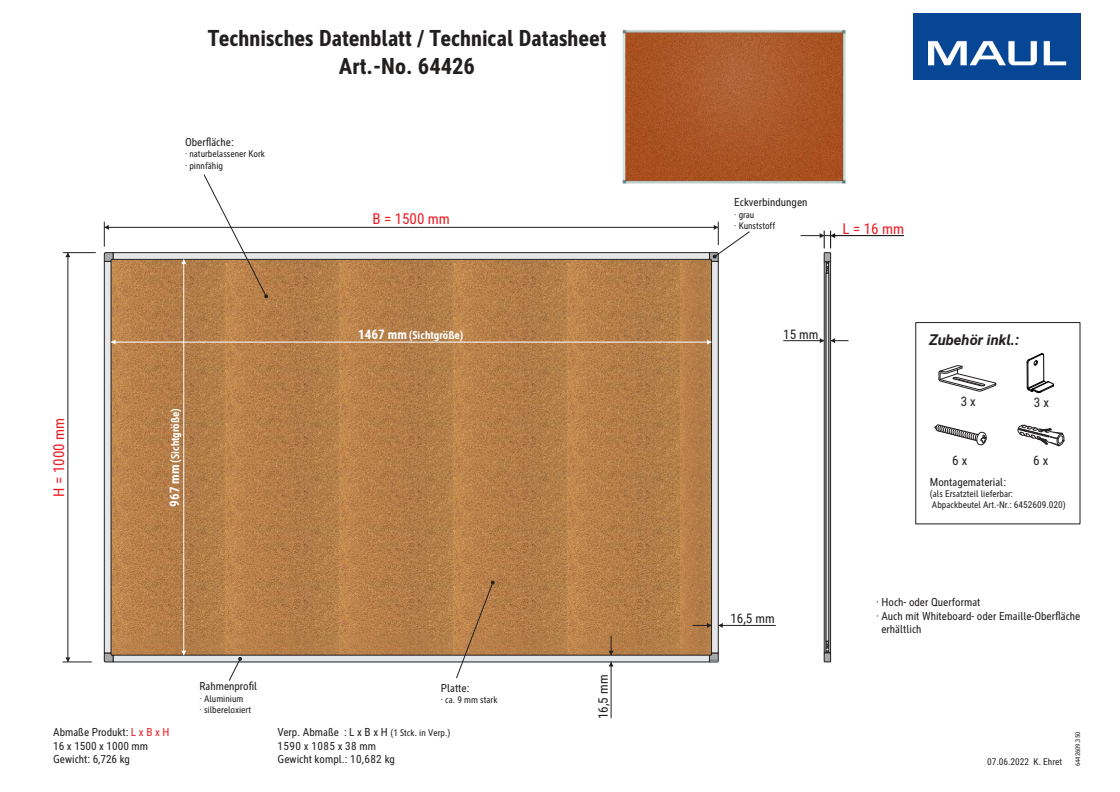
<style>
.page{position:relative;width:1120px;height:792px;background:#fff}
.page>*{position:absolute;margin:0;border:0;box-sizing:border-box;transform-origin:0 0}
.t1{font:700 condensed 22.6px/27.1px "MAUL";color:#221f1f;text-align:center}
.t2{font:condensed 15.1px "MAUL";color:#ed1c24}
.t3{font:italic 700 15.1px "MAUL";color:#221f1f}
.t4{font:condensed 13.2px "MAUL";color:#221f1f}
.t5{font:condensed 11.3px/13.5px "MAUL";color:#221f1f}
.t6{font:700 condensed 11.3px "MAUL";color:#fff}
.t7{font:condensed 9.4px/11.3px "MAUL";color:#221f1f}
.t8{font:condensed 6.6px "MAUL";color:#221f1f}
.s1{font-size:13.2px}
.s2{color:#ed1c24}
.s3{font-size:9.4px}
</style>
<div class="page">
<hr style="left:831px;top:235px;width:73px;height:1px;background:#000">
<svg style="left:938px;top:365px;width:58px;height:27px"></svg>
<svg style="left:1027px;top:353px;width:27px;height:40px"></svg>
<svg style="left:934px;top:425px;width:52px;height:20px"></svg>
<svg style="left:1018px;top:425px;width:47px;height:22px"></svg>
<div style="left:915px;top:322px;width:165px;height:202px;border:1px solid #221f1f"></div>
<img style="left:913px;top:13px;width:167px;height:66px">
<hr style="left:104px;top:227px;width:614px;height:1px;background:#221f1f">
<svg style="left:104px;top:222px;width:5px;height:24px"></svg>
<hr style="left:63px;top:252px;width:32px;height:1px;background:#221f1f">
<hr style="left:68px;top:253px;width:1px;height:409px;background:#221f1f">
<svg style="left:63px;top:657px;width:28px;height:6px"></svg>
<svg style="left:65px;top:253px;width:5px;height:4px"></svg>
<img style="left:621px;top:30px;width:225px;height:153px">
<img style="left:111px;top:260px;width:114px;height:54px">
<img style="left:111px;top:314px;width:114px;height:53px">
<img style="left:111px;top:367px;width:114px;height:53px">
<img style="left:111px;top:420px;width:114px;height:54px">
<img style="left:111px;top:474px;width:114px;height:53px">
<img style="left:111px;top:527px;width:114px;height:107px">
<img style="left:111px;top:634px;width:114px;height:21px">
<img style="left:225px;top:260px;width:114px;height:54px">
<img style="left:225px;top:314px;width:114px;height:53px">
<img style="left:225px;top:367px;width:114px;height:53px">
<img style="left:225px;top:420px;width:114px;height:54px">
<img style="left:225px;top:474px;width:114px;height:53px">
<img style="left:225px;top:527px;width:114px;height:107px">
<img style="left:225px;top:634px;width:114px;height:21px">
<img style="left:339px;top:260px;width:114px;height:54px">
<img style="left:339px;top:314px;width:114px;height:53px">
<img style="left:339px;top:367px;width:114px;height:53px">
<img style="left:339px;top:420px;width:114px;height:54px">
<img style="left:339px;top:474px;width:114px;height:53px">
<img style="left:339px;top:527px;width:114px;height:107px">
<img style="left:339px;top:634px;width:114px;height:21px">
<img style="left:453px;top:260px;width:114px;height:54px">
<img style="left:453px;top:314px;width:114px;height:53px">
<img style="left:453px;top:367px;width:114px;height:53px">
<img style="left:453px;top:420px;width:114px;height:54px">
<img style="left:453px;top:474px;width:114px;height:53px">
<img style="left:453px;top:527px;width:114px;height:107px">
<img style="left:453px;top:634px;width:114px;height:21px">
<img style="left:567px;top:260px;width:113px;height:54px">
<img style="left:567px;top:314px;width:113px;height:53px">
<img style="left:567px;top:367px;width:113px;height:53px">
<img style="left:567px;top:420px;width:113px;height:54px">
<img style="left:567px;top:474px;width:113px;height:53px">
<img style="left:567px;top:527px;width:113px;height:107px">
<img style="left:567px;top:634px;width:113px;height:21px">
<img style="left:680px;top:260px;width:31px;height:54px">
<img style="left:680px;top:314px;width:31px;height:53px">
<img style="left:680px;top:367px;width:31px;height:53px">
<img style="left:680px;top:420px;width:31px;height:54px">
<img style="left:680px;top:474px;width:31px;height:53px">
<img style="left:680px;top:527px;width:31px;height:107px">
<img style="left:680px;top:634px;width:31px;height:21px">
<div style="left:712px;top:261px;width:6px;height:392px;background:#e5e6e7"></div>
<div style="left:711px;top:261px;width:8px;height:393px;border:1px solid #221f1f"></div>
<svg style="left:709px;top:652px;width:10px;height:11px"></svg>
<div style="left:113px;top:655px;width:596px;height:7px;background:#e5e6e7"></div>
<div style="left:113px;top:655px;width:597px;height:7px;border:1px solid #221f1f"></div>
<div style="left:113px;top:253px;width:596px;height:6px;background:#e5e6e7"></div>
<div style="left:113px;top:252px;width:597px;height:8px;border:1px solid #221f1f"></div>
<svg style="left:104px;top:252px;width:10px;height:10px"></svg>
<div style="left:104px;top:261px;width:7px;height:392px;background:#e5e6e7"></div>
<div style="left:104px;top:261px;width:7px;height:393px;border:1px solid #221f1f"></div>
<svg style="left:104px;top:652px;width:10px;height:11px"></svg>
<hr style="left:783px;top:340px;width:41px;height:1px;background:#221f1f">
<svg style="left:820px;top:338px;width:4px;height:5px"></svg>
<svg style="left:831px;top:338px;width:18px;height:5px"></svg>
<svg style="left:801px;top:231px;width:37px;height:43px"></svg>
<div style="left:824px;top:261px;width:2px;height:392px;border:1px solid #221f1f"></div>
<div style="left:828px;top:261px;width:3px;height:392px;border:1px solid #221f1f"></div>
<div style="left:826px;top:273px;width:3px;height:369px;border:1px solid #221f1f"></div>
<svg style="left:823px;top:641px;width:8px;height:22px"></svg>
<hr style="left:184px;top:259px;width:1px;height:396px;background:#fff">
<svg style="left:181px;top:259px;width:5px;height:5px"></svg>
<svg style="left:181px;top:651px;width:5px;height:4px"></svg>
<hr style="left:111px;top:342px;width:601px;height:1px;background:#fff">
<svg style="left:111px;top:340px;width:5px;height:5px"></svg>
<svg style="left:707px;top:340px;width:5px;height:5px"></svg>
<hr style="left:718px;top:625px;width:58px;height:1px;background:#221f1f">
<svg style="left:718px;top:623px;width:5px;height:5px"></svg>
<svg style="left:692px;top:623px;width:20px;height:5px"></svg>
<hr style="left:611px;top:662px;width:1px;height:56px;background:#221f1f">
<svg style="left:609px;top:662px;width:5px;height:4px"></svg>
<svg style="left:609px;top:636px;width:5px;height:19px"></svg>
<svg style="left:204px;top:174px;width:64px;height:124px"></svg>
<svg style="left:709px;top:222px;width:41px;height:40px"></svg>
<svg style="left:229px;top:657px;width:13px;height:24px"></svg>
<svg style="left:456px;top:581px;width:39px;height:97px"></svg>
<h1 class="t1" style="left:208px;top:24px;width:400px">Technisches Datenblatt / Technical Datasheet<br>Art.-No. 64426</h1>
<h2 class="t2" style="left:48px;top:497px;width:80px;rotate:-90deg">H = 1000 mm</h2>
<p class="t5" style="left:185px;top:135px;width:50px">Oberfläche:</p>
<p class="t7" style="left:185px;top:148px;width:81px">· naturbelassener Kork · pinnfähig</p>
<p class="t6" style="left:167px;top:507px;width:100px;rotate:-90deg"><span class="s1">967 mm</span> (Sichtgröße)</p>
<h2 class="t2" style="left:372px;top:208px;width:79px">B = 1500 mm</h2>
<p class="t6" style="left:358px;top:327px;width:107px"><span class="s1">1467 mm</span> (Sichtgröße)</p>
<p class="t5" style="left:53px;top:725px;width:118px">Abmaße Produkt: <span class="s2">L x B x H<br></span>16 x 00 x 00 mm</p>
<p class="t5" style="left:53px;top:738px;width:78px;text-indent:53px">10<br>Gewicht: 6,726 kg</p>
<p class="t5" style="left:74px;top:738px;width:13px">15</p>
<p class="t5" style="left:200px;top:679px;width:59px">Rahmenprofil</p>
<p class="t7" style="left:200px;top:693px;width:53px">· Aluminium<br>· silbereloxiert</p>
<p class="t5" style="left:441px;top:680px;width:30px">Platte:</p>
<p class="t7" style="left:441px;top:694px;width:58px">· ca. 9 mm stark</p>
<p class="t5" style="left:277px;top:725px;width:175px">Verp. Abmaße : L x B x H <span class="s3">(1 Stck. in Verp.)<br></span>1590 x 1085 x 38 mm<br>Gewicht kompl.: 10,682 kg</p>
<p class="t4" style="left:594px;top:719px;width:46px;rotate:-90deg">16,5 mm</p>
<p class="t5" style="left:734px;top:195px;width:75px">Eckverbindungen</p>
<p class="t7" style="left:734px;top:209px;width:43px">· grau<br>· Kunststoff</p>
<h2 class="t2" style="left:842px;top:218px;width:63px">L = 16 mm</h2>
<p class="t4" style="left:783px;top:325px;width:37px">15 mm</p>
<h2 class="t3" style="left:929px;top:329px;width:92px">Zubehör inkl.:</h2>
<p class="t4" style="left:961px;top:392px;width:17px">3 x</p>
<p class="t4" style="left:1034px;top:393px;width:17px">3 x</p>
<p class="t4" style="left:952px;top:451px;width:17px">6 x</p>
<p class="t4" style="left:1033px;top:451px;width:17px">6 x</p>
<p class="t5" style="left:930px;top:475px;width:78px">Montagematerial:</p>
<p class="t7" style="left:930px;top:488px;width:138px">(als Ersatzteil lieferbar:<br>Abpackbeutel Art.-Nr.: 6452609.020)</p>
<p class="t4" style="left:730px;top:609px;width:46px">16,5 mm</p>
<p class="t5" style="left:876px;top:595px;width:106px">· Hoch- oder Querformat</p>
<p class="t5" style="left:876px;top:608px;width:206px">· Auch mit Whiteboard- oder Emaille-Oberfläche</p>
<p class="t5" style="left:881px;top:622px;width:42px">erhältlich</p>
<p class="t7" style="left:987px;top:756px;width:76px">07.06.2022 K. Ehret</p>
<p class="t8" style="left:1073px;top:766px;width:36px;rotate:-90deg">6442609.350</p>
</div>
